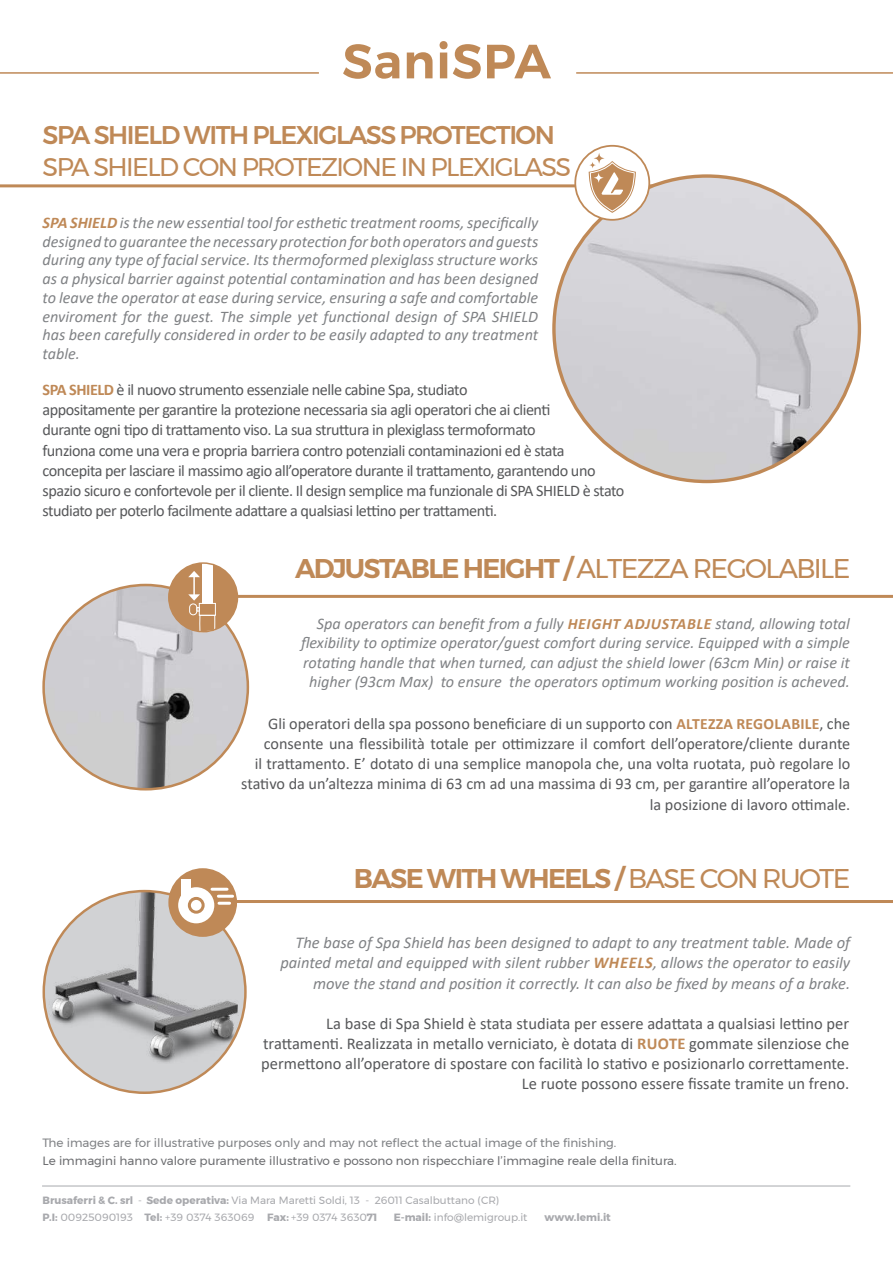
<style>
.page{position:relative;width:893px;height:1263px;background:#fff}
.page>*{position:absolute;margin:0;border:0;box-sizing:border-box;transform-origin:0 0}
.t1{font:600 27px "Montserrat";letter-spacing:-.06em;color:#bf8957}
.t2{font:25.5px "Montserrat";letter-spacing:-.06em;color:#bf8957}
.t3{font:500 25.5px "Montserrat";letter-spacing:-.06em;color:#bf8957}
.t4{font:16.5px/20px "Calibri";color:#57585a;text-align:right}
.t5{font:italic 16.5px/20.2px "Calibri";color:#808285;text-align:right}
.t6{font:italic 16.2px/18.8px "Calibri";color:#808285;text-align:justify}
.t7{font:16.2px/20.2px "Calibri";letter-spacing:-.03em;color:#57585a}
.t8{font:16.2px/20.2px "Calibri";color:#57585a;text-align:right}
.t9{font:12px "Montserrat";color:#6c6d70}
.t10{font:12px "Montserrat";color:#808285}
.t11{font:10.5px/16.5px "Montserrat";color:#a8a9ad}
.t12{font:700 10.5px "Montserrat";color:#a8a9ad}
.s1{font-weight:700;color:#bf8957}
.s2{font-weight:400}
.s3{font-weight:700;font-size:15.75px;color:#bf8957}
.s4{font-weight:700}
</style>
<div class="page">
<hr style="left:42px;top:1186px;width:808px;height:1px;background:#a8a9ad">
<div style="left:44px;top:891px;width:201px;height:202px;background:#d1d2d4;border-radius:50%"></div>
<img style="left:44px;top:891px;width:201px;height:173px">
<hr style="left:0;top:184px;width:726px;height:3px;background:#bf8957">
<hr style="left:0;top:72px;width:319px;height:2px;background:#bf8957">
<hr style="left:576px;top:72px;width:317px;height:2px;background:#bf8957">
<svg style="left:343px;top:41px;width:208px;height:38px"></svg>
<img style="left:554px;top:176px;width:305px;height:305px;border-radius:153px">
<div style="left:575px;top:146px;width:74px;height:74px;background:#fff;border-radius:50%"></div>
<div style="left:574px;top:145px;width:76px;height:76px;border:2px solid #bf8957;border-radius:50%"></div>
<svg style="left:589px;top:144px;width:47px;height:69px"></svg>
<img style="left:44px;top:585px;width:204px;height:204px;border-radius:102px">
<hr style="left:193px;top:595px;width:700px;height:3px;background:#bf8957">
<hr style="left:193px;top:900px;width:700px;height:3px;background:#bf8957">
<div style="left:169px;top:563px;width:68px;height:69px;background:#bf8957;border-radius:50%"></div>
<div style="left:202px;top:562px;width:11px;height:42px;background:#fff"></div>
<div style="left:168px;top:562px;width:70px;height:70px;border:2px solid #bf8957;border-radius:50%"></div>
<svg style="left:188px;top:571px;width:29px;height:62px"></svg>
<div style="left:168px;top:868px;width:69px;height:69px;background:#bf8957;border-radius:50%"></div>
<div style="left:178px;top:887px;width:36px;height:36px;background:#fff;border-radius:50%"></div>
<div style="left:188px;top:897px;width:17px;height:17px;border:3px solid #bf8957;border-radius:50%"></div>
<div style="left:181px;top:879px;width:9px;height:18px;background:#fff"></div>
<hr style="left:218px;top:895px;width:15px;height:3px;background:#fff">
<svg style="left:219px;top:902px;width:11px;height:3px"></svg>
<hr style="left:212px;top:888px;width:15px;height:3px;background:#fff">
<h2 class="t3" style="left:43px;top:115px;width:514px">SPA SHIELD WITH PLEXIGLASS PROTECTION</h2>
<h2 class="t2" style="left:43px;top:147px;width:530px">SPA SHIELD CON PROTEZIONE IN PLEXIGLASS</h2>
<p class="t6" style="left:43px;top:212px;width:497px"><span class="s1">SPA SHIELD</span> is the new essential tool for esthetic treatment rooms, specifically designed to guarantee the necessary protection for both operators and guests during any type of facial service. Its thermoformed plexiglass structure works as a physical barrier against potential contamination and has been designed to leave the operator at ease during service, ensuring a safe and comfortable enviroment for the guest. The simple yet functional design of SPA SHIELD has been carefully considered in order to be easily adapted to any treatment table.</p>
<p class="t7" style="left:43px;top:379px;width:583px"><span class="s1">SPA SHIELD</span> è il nuovo strumento essenziale nelle cabine Spa, studiato<br>appositamente per garantire la protezione necessaria sia agli operatori che ai clienti<br>durante ogni tipo di trattamento viso. La sua struttura in plexiglass termoformato<br>funziona come una vera e propria barriera contro potenziali contaminazioni ed è stata concepita per lasciare il massimo agio all’operatore durante il trattamento, garantendo uno spazio sicuro e confortevole per il cliente. Il design semplice ma funzionale di SPA SHIELD è stato studiato per poterlo facilmente adattare a qualsiasi lettino per trattamenti.</p>
<h1 class="t1" style="left:295px;top:547px;width:557px">ADJUSTABLE HEIGHT / <span class="s2">ALTEZZA REGOLABILE</span></h1>
<p class="t6" style="left:301px;top:613px;width:550px;line-height:19.5px;text-align:right">Spa operators can benefit from a fully <span class="s3">HEIGHT ADJUSTABLE</span> stand, allowing total flexibility to optimize operator/guest comfort during service. Equipped with a simple rotating handle that when turned, can adjust the shield lower (63cm Min) or raise it higher (93cm Max) to ensure the operators optimum working position is acheved.</p>
<p class="t8" style="left:241px;top:713px;width:611px">Gli operatori della spa possono beneficiare di un supporto con <span class="s3">ALTEZZA REGOLABILE</span>, che consente una flessibilità totale per ottimizzare il comfort dell’operatore/cliente durante<br>il trattamento. E’ dotato di una semplice manopola che, una volta ruotata, può regolare lo stativo da un’altezza minima di 63 cm ad una massima di 93 cm, per garantire all’operatore la la posizione di lavoro ottimale.</p>
<h1 class="t1" style="left:354px;top:857px;width:498px">BASE WITH WHEELS / <span class="s2">BASE CON RUOTE</span></h1>
<p class="t5" style="left:280px;top:932px;width:571px">The base of Spa Shield has been designed to adapt to any treatment table. Made of painted metal and equipped with silent rubber <span class="s1">WHEELS</span>, allows the operator to easily move the stand and position it correctly. It can also be fixed by means of a brake.</p>
<p class="t4" style="left:261px;top:1013px;width:589px">La base di Spa Shield è stata studiata per essere adattata a qualsiasi lettino per trattamenti. Realizzata in metallo verniciato, è dotata di <span class="s1">RUOTE</span> gommate silenziose che permettono all’operatore di spostare con facilità lo stativo e posizionarlo correttamente.<br>Le ruote possono essere fissate tramite un freno.</p>
<p class="t10" style="left:43px;top:1133px;width:575px">The images are for illustrative purposes only and may not reflect the actual image of the finishing.</p>
<p class="t9" style="left:43px;top:1151px;width:636px">Le immagini hanno valore puramente illustrativo e possono non rispecchiare l’immagine reale della finitura.</p>
<p class="t11" style="left:43px;top:1192px;width:458px"><span class="s4">Brusaferri &amp; C. srl</span> - <span class="s4">Sede operativa:</span> Via Mara Maretti Soldi, 13 - 26011 Casalbuttano (CR)<br><span class="s4">P.I:</span> 00925090193 <span class="s4">Tel:</span> +39 0374 363069 <span class="s4">Fax:</span> +39 0374 3630<span class="s4">71</span></p>
<p class="t11" style="left:394px;top:1208px;width:135px"><span class="s4">E-mail:</span> info@lemigroup.it</p>
<p class="t12" style="left:545px;top:1208px;width:68px">www.lemi.it</p>
</div>
